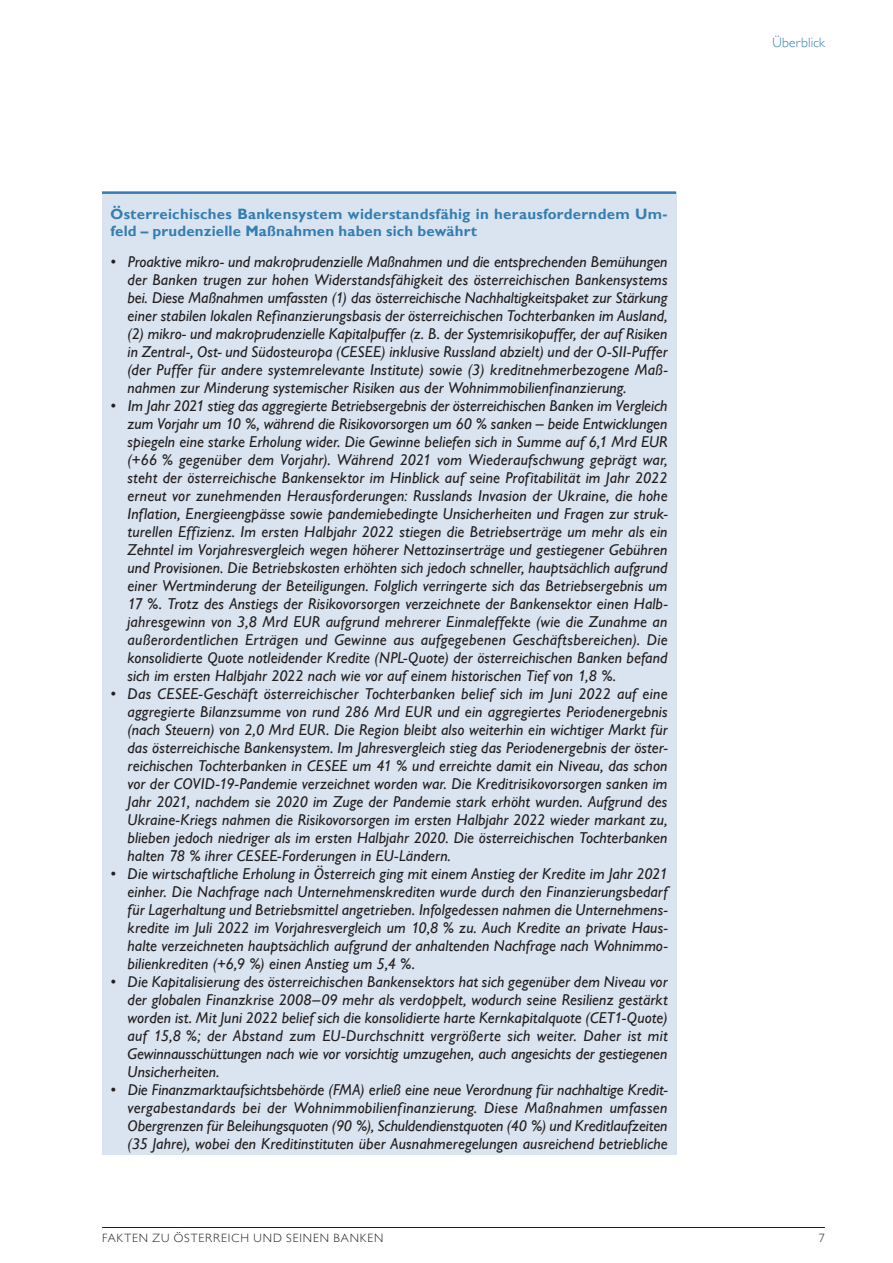
<style>
.page{position:relative;width:893px;height:1263px;background:#fff}
.page>*{position:absolute;margin:0;border:0;box-sizing:border-box;transform-origin:0 0}
.t1{font:italic 500 15.75px/18px "Gill Sans MT Pro";letter-spacing:.005em;color:#231f20;text-align:justify}
.t2{font:700 15px/17px "Gill Sans MT Pro";letter-spacing:.015em;color:#347eb1}
.t3{font:300 13.5px "Gill Sans MT Pro";letter-spacing:.01em;color:#347eb1}
.t4{font:300 12px "Gill Sans MT Pro";letter-spacing:.075em;color:#231f20}
</style>
<div class="page">
<hr style="left:102px;top:1227px;width:723px;height:1px;background:#231f20">
<div style="left:102px;top:192px;width:574px;height:58px;background:#dae4f0"></div>
<hr style="left:102px;top:191px;width:574px;height:3px;background:#347eb1">
<div style="left:102px;top:248px;width:574px;height:150px;background:#dae4f0"></div>
<div style="left:102px;top:392px;width:574px;height:294px;background:#dae4f0"></div>
<div style="left:102px;top:680px;width:574px;height:186px;background:#dae4f0"></div>
<div style="left:102px;top:860px;width:574px;height:114px;background:#dae4f0"></div>
<div style="left:102px;top:968px;width:574px;height:114px;background:#dae4f0"></div>
<div style="left:102px;top:1076px;width:574px;height:78px;background:#dae4f0"></div>
<p class="t2" style="left:111px;top:206px;width:559px">Österreichisches Bankensystem widerstandsfähig in herausforderndem Um&shy;feld – prudenzielle Maßnahmen haben sich bewährt</p>
<p class="t1" style="left:128px;top:253px;width:542px;text-indent:-17px">• Proaktive mikro- und makroprudenzielle Maßnahmen und die entsprechenden Bemühungen der Banken trugen zur hohen Widerstandsfähigkeit des österreichischen Bankensystems bei. Diese Maßnahmen umfassten (1) das österreichische Nachhaltigkeitspaket zur Stärkung einer stabilen lokalen Refinanzierungsbasis der österreichischen Tochterbanken im Ausland, (2) mikro- und makroprudenzielle Kapitalpuffer (z. B. der Systemrisikopuffer, der auf Risiken in Zentral-, Ost- und Südosteuropa (CESEE) inklusive Russland abzielt) und der O-SII-Puffer (der Puffer für andere systemrelevante Institute) sowie (3) kreditnehmerbezogene Maß&shy;nahmen zur Minderung systemischer Risiken aus der Wohnimmobilienfinanzierung.</p>
<p class="t1" style="left:128px;top:397px;width:542px;text-indent:-17px">• Im Jahr 2021 stieg das aggregierte Betriebsergebnis der österreichischen Banken im Vergleich zum Vorjahr um 10 %, während die Risikovorsorgen um 60 % sanken – beide Entwicklungen spiegeln eine starke Erholung wider. Die Gewinne beliefen sich in Summe auf 6,1 Mrd EUR (+66 % gegenüber dem Vorjahr). Während 2021 vom Wiederaufschwung geprägt war, steht der österreichische Bankensektor im Hinblick auf seine Profitabilität im Jahr 2022 erneut vor zunehmenden Herausforderungen: Russlands Invasion der Ukraine, die hohe Inflation, Energieengpässe sowie pandemiebedingte Unsicherheiten und Fragen zur struk&shy;turellen Effizienz. Im ersten Halbjahr 2022 stiegen die Betriebserträge um mehr als ein Zehntel im Vorjahresvergleich wegen höherer Nettozinserträge und gestiegener Gebühren und Provisionen. Die Betriebskosten erhöhten sich jedoch schneller, hauptsächlich aufgrund einer Wertminderung der Beteiligungen. Folglich verringerte sich das Betriebsergebnis um 17 %. Trotz des Anstiegs der Risikovorsorgen verzeichnete der Bankensektor einen Halb&shy;jahresgewinn von 3,8 Mrd EUR aufgrund mehrerer Einmaleffekte (wie die Zunahme an außerordentlichen Erträgen und Gewinne aus aufgegebenen Geschäftsbereichen). Die konsolidierte Quote notleidender Kredite (NPL-Quote) der österreichischen Banken befand sich im ersten Halbjahr 2022 nach wie vor auf einem historischen Tief von 1,8 %.</p>
<p class="t1" style="left:128px;top:685px;width:542px;text-indent:-17px">• Das CESEE-Geschäft österreichischer Tochterbanken belief sich im Juni 2022 auf eine aggregierte Bilanzsumme von rund 286 Mrd EUR und ein aggregiertes Periodenergebnis (nach Steuern) von 2,0 Mrd EUR. Die Region bleibt also weiterhin ein wichtiger Markt für das österreichische Bankensystem. Im Jahresvergleich stieg das Periodenergebnis der öster&shy;reichischen Tochterbanken in CESEE um 41 % und erreichte damit ein Niveau, das schon vor der COVID-19-Pandemie verzeichnet worden war. Die Kreditrisikovorsorgen sanken im Jahr 2021, nachdem sie 2020 im Zuge der Pandemie stark erhöht wurden. Aufgrund des Ukraine-Kriegs nahmen die Risikovorsorgen im ersten Halbjahr 2022 wieder markant zu, blieben jedoch niedriger als im ersten Halbjahr 2020. Die österreichischen Tochterbanken halten 78 % ihrer CESEE-Forderungen in EU-Ländern.</p>
<p class="t1" style="left:128px;top:865px;width:542px;text-indent:-17px">• Die wirtschaftliche Erholung in Österreich ging mit einem Anstieg der Kredite im Jahr 2021 einher. Die Nachfrage nach Unternehmenskrediten wurde durch den Finanzierungsbedarf für Lagerhaltung und Betriebsmittel angetrieben. Infolgedessen nahmen die Unternehmens&shy;kredite im Juli 2022 im Vorjahresvergleich um 10,8 % zu. Auch Kredite an private Haus&shy;halte verzeichneten hauptsächlich aufgrund der anhaltenden Nachfrage nach Wohnimmo&shy;bilienkrediten (+6,9 %) einen Anstieg um 5,4 %.</p>
<p class="t1" style="left:128px;top:973px;width:542px;text-indent:-17px">• Die Kapitalisierung des österreichischen Bankensektors hat sich gegenüber dem Niveau vor der globalen Finanzkrise 2008–09 mehr als verdoppelt, wodurch seine Resilienz gestärkt worden ist. Mit Juni 2022 belief sich die konsolidierte harte Kernkapitalquote (CET1-Quote) auf 15,8 %; der Abstand zum EU-Durchschnitt vergrößerte sich weiter. Daher ist mit Gewinnausschüttungen nach wie vor vorsichtig umzugehen, auch angesichts der gestiegenen Unsicherheiten.</p>
<p class="t1" style="left:128px;top:1081px;width:542px;text-indent:-17px">• Die Finanzmarktaufsichtsbehörde (FMA) erließ eine neue Verordnung für nachhaltige Kredit&shy;vergabestandards bei der Wohnimmobilienfinanzierung. Diese Maßnahmen umfassen Obergrenzen für Beleihungsquoten (90 %), Schuldendienstquoten (40 %) und Kreditlaufzeiten (35 Jahre), wobei den Kreditinstituten über Ausnahmeregelungen ausreichend betriebliche</p>
<p class="t3" style="left:773px;top:35px;width:54px">Überblick</p>
<p class="t4" style="left:102px;top:1231px;width:283px">FAKTEN ZU ÖSTERREICH UND SEINEN BANKEN</p>
<p class="t4" style="left:819px;top:1231px;width:7px">7</p>
</div>
